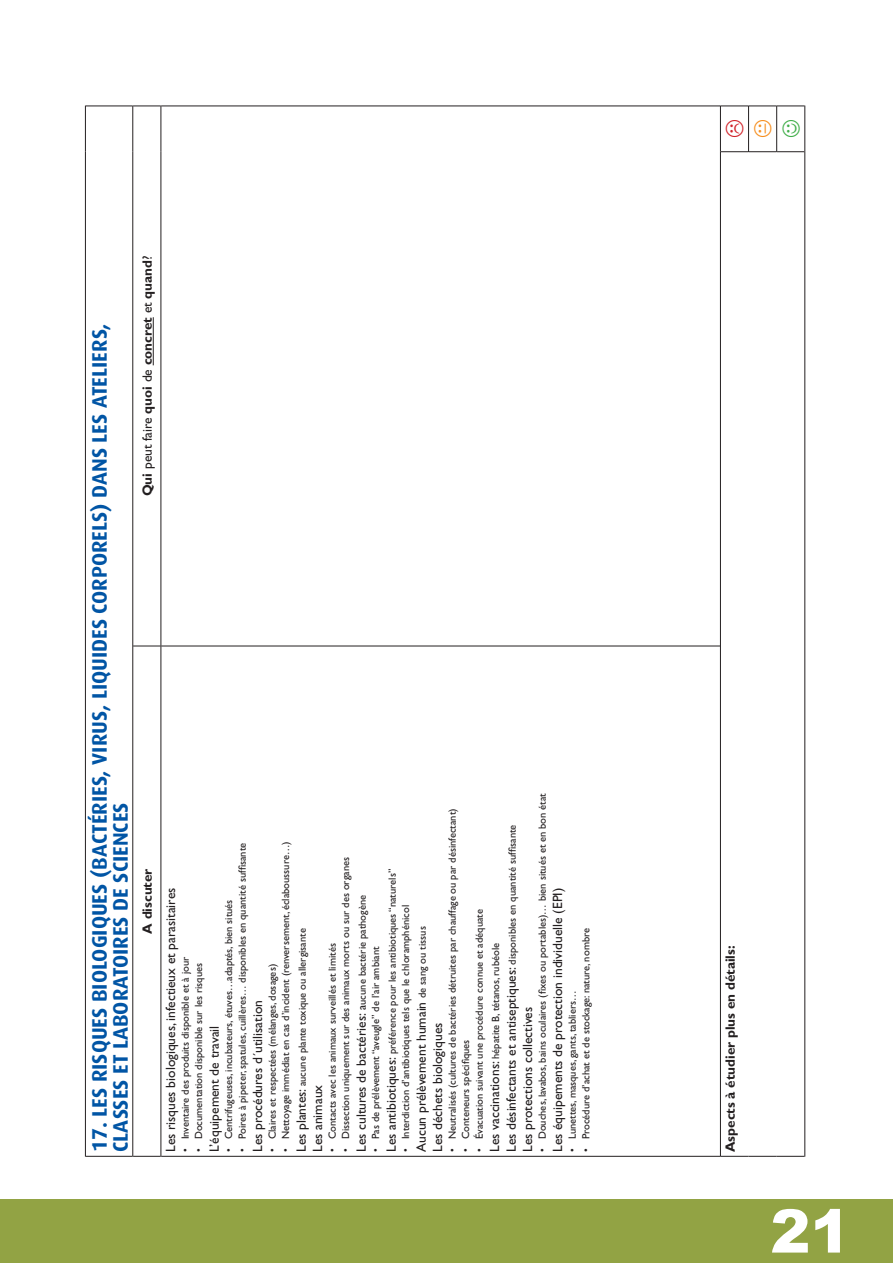
<style>
.page{position:relative;width:893px;height:1263px;background:#fff}
.page>*{position:absolute;margin:0;border:0;box-sizing:border-box;transform-origin:0 0}
.t1{font:900 60px "Arial";color:#fff}
.t2{font:700 21px/21px "Dax";color:#0155a5}
.t3{font:13.5px/16.5px "Gill Sans";color:#231f20}
.t4{font:700 13.5px "Gill Sans";color:#231f20}
.t5{font:10.5px/16.5px "Gill Sans";color:#231f20}
.s1{font-weight:400}
.s2{font-size:10.5px}
.s3{font-size:13.5px}
.s4{font-size:12px}
</style>
<div class="page">
<div style="left:0;top:1199px;width:893px;height:64px;background:#92a344"></div>
<hr style="left:85px;top:646px;width:1px;height:511px;background:#231f20">
<hr style="left:86px;top:1156px;width:46px;height:1px;background:#231f20">
<hr style="left:85px;top:152px;width:1px;height:494px;background:#231f20">
<hr style="left:85px;top:106px;width:1px;height:46px;background:#231f20">
<hr style="left:86px;top:106px;width:46px;height:1px;background:#231f20">
<hr style="left:132px;top:646px;width:1px;height:511px;background:#231f20">
<svg style="left:133px;top:1156px;width:28px;height:1px"></svg>
<hr style="left:132px;top:152px;width:1px;height:494px;background:#231f20">
<svg style="left:133px;top:646px;width:28px;height:1px"></svg>
<hr style="left:132px;top:106px;width:1px;height:46px;background:#231f20">
<svg style="left:133px;top:106px;width:28px;height:1px"></svg>
<hr style="left:161px;top:646px;width:1px;height:511px;background:#231f20">
<hr style="left:161px;top:1156px;width:559px;height:1px;background:#231f20">
<hr style="left:161px;top:152px;width:1px;height:494px;background:#231f20">
<hr style="left:161px;top:646px;width:559px;height:1px;background:#231f20">
<hr style="left:161px;top:106px;width:1px;height:46px;background:#231f20">
<hr style="left:161px;top:106px;width:559px;height:1px;background:#231f20">
<hr style="left:720px;top:646px;width:1px;height:511px;background:#231f20">
<hr style="left:720px;top:152px;width:1px;height:494px;background:#231f20">
<svg style="left:721px;top:1156px;width:83px;height:1px"></svg>
<hr style="left:804px;top:646px;width:1px;height:511px;background:#231f20">
<hr style="left:804px;top:152px;width:1px;height:494px;background:#231f20">
<hr style="left:720px;top:106px;width:1px;height:46px;background:#231f20">
<hr style="left:748px;top:106px;width:1px;height:46px;background:#231f20">
<hr style="left:776px;top:106px;width:1px;height:46px;background:#231f20">
<svg style="left:721px;top:151px;width:83px;height:1px"></svg>
<svg style="left:721px;top:106px;width:83px;height:1px"></svg>
<hr style="left:804px;top:106px;width:1px;height:46px;background:#231f20">
<hr style="left:153px;top:317px;width:1px;height:48px;background:#231f20">
<h2 class="t2" style="left:89px;top:1152px;width:830px;rotate:-90deg">17. Les risques biologiques (bactéries, virus, liquides corporels) dans les ateliers, classes et laboratoires de sciences</h2>
<p class="t4" style="left:139px;top:496px;width:242px;rotate:-90deg">Qui <span class="s1">peut faire</span> quoi <span class="s1">de</span> concret <span class="s1">et</span> quand<span class="s1">?</span></p>
<p class="t4" style="left:139px;top:934px;width:67px;rotate:-90deg">A discuter</p>
<p class="t5" style="left:534px;top:1152px;width:360px;rotate:-90deg">• Douches, lavabos, bains oculaires (fixes ou portables)… bien situés et en bon état</p>
<p class="t5" style="left:444px;top:1152px;width:345px;rotate:-90deg">• Neutralisés (cultures de bactéries détruites par chauffage ou par désinfectant)</p>
<p class="t3" style="left:503px;top:1152px;width:329px;rotate:-90deg">Les désinfectants et antiseptiques: <span class="s2">disponibles en quantité suffisante<br></span>Les protections collectives</p>
<p class="t5" style="left:278px;top:1152px;width:312px;rotate:-90deg">• Nettoyage immédiat en cas d’incident (renversement, éclaboussure…)<br><span class="s3">Les plantes:</span> aucune plante toxique ou allergisante</p>
<p class="t5" style="left:234px;top:1152px;width:311px;rotate:-90deg">• Poires à pipeter, spatules, cuillères… disponibles en quantité suffisante</p>
<p class="t5" style="left:338px;top:1152px;width:296px;rotate:-90deg">• Dissection uniquement sur des animaux morts ou sur des organes</p>
<p class="t5" style="left:368px;top:1152px;width:285px;rotate:-90deg">• Pas de prélèvement “aveugle” de l’air ambiant<br><span class="s3">Les antibiotiques:</span> préférence pour les antibiotiques “naturels”</p>
<p class="t3" style="left:163px;top:1152px;width:266px;rotate:-90deg">Les risques biologiques, infectieux et parasitaires</p>
<p class="t3" style="left:550px;top:1152px;width:266px;rotate:-90deg">Les équipements de protection individuelle (EPI)</p>
<p class="t3" style="left:353px;top:1152px;width:258px;rotate:-90deg">Les cultures de bactéries: <span class="s4">a</span><span class="s2">ucune bactérie pathogène</span></p>
<p class="t5" style="left:221px;top:1152px;width:254px;rotate:-90deg">• Centrifugeuses, incubateurs, étuves…adaptés, bien situés</p>
<p class="t5" style="left:398px;top:1152px;width:248px;rotate:-90deg">• Interdiction d’antibiotiques tels que le chloramphénicol</p>
<p class="t5" style="left:471px;top:1152px;width:244px;rotate:-90deg">• Évacuation suivant une procédure connue et adéquate<br><span class="s3">Les vaccinations:</span> hépatite B, tétanos, rubéole</p>
<p class="t3" style="left:413px;top:1152px;width:227px;rotate:-90deg">Aucun prélèvement humain <span class="s2">de sang ou tissus<br></span>Les déchets biologiques</p>
<p class="t5" style="left:578px;top:1152px;width:225px;rotate:-90deg">• Procédure d’achat et de stockage: nature, nombre</p>
<p class="t5" style="left:324px;top:1152px;width:210px;rotate:-90deg">• Contacts avec les animaux surveillés et limités</p>
<p class="t5" style="left:177px;top:1152px;width:197px;rotate:-90deg">• Inventaire des produits disponible et à jour</p>
<p class="t5" style="left:191px;top:1152px;width:190px;rotate:-90deg">• Documentation disponible sur les risques</p>
<p class="t5" style="left:264px;top:1152px;width:189px;rotate:-90deg">• Claires et respectées (mélanges, dosages)</p>
<p class="t5" style="left:564px;top:1152px;width:163px;rotate:-90deg">• Lunettes, masques, gants, tabliers…</p>
<p class="t3" style="left:250px;top:1152px;width:153px;rotate:-90deg">Les procédures d´utilisation</p>
<p class="t3" style="left:206px;top:1152px;width:128px;rotate:-90deg">L’équipement de travail</p>
<p class="t5" style="left:458px;top:1152px;width:114px;rotate:-90deg">• Conteneurs spécifiques</p>
<p class="t3" style="left:310px;top:1152px;width:69px;rotate:-90deg">Les animaux</p>
<p class="t4" style="left:722px;top:1152px;width:208px;rotate:-90deg">Aspects à étudier plus en détails:</p>
<h1 class="t1" style="left:770px;top:1198px;width:82px">21</h1>
</div>
